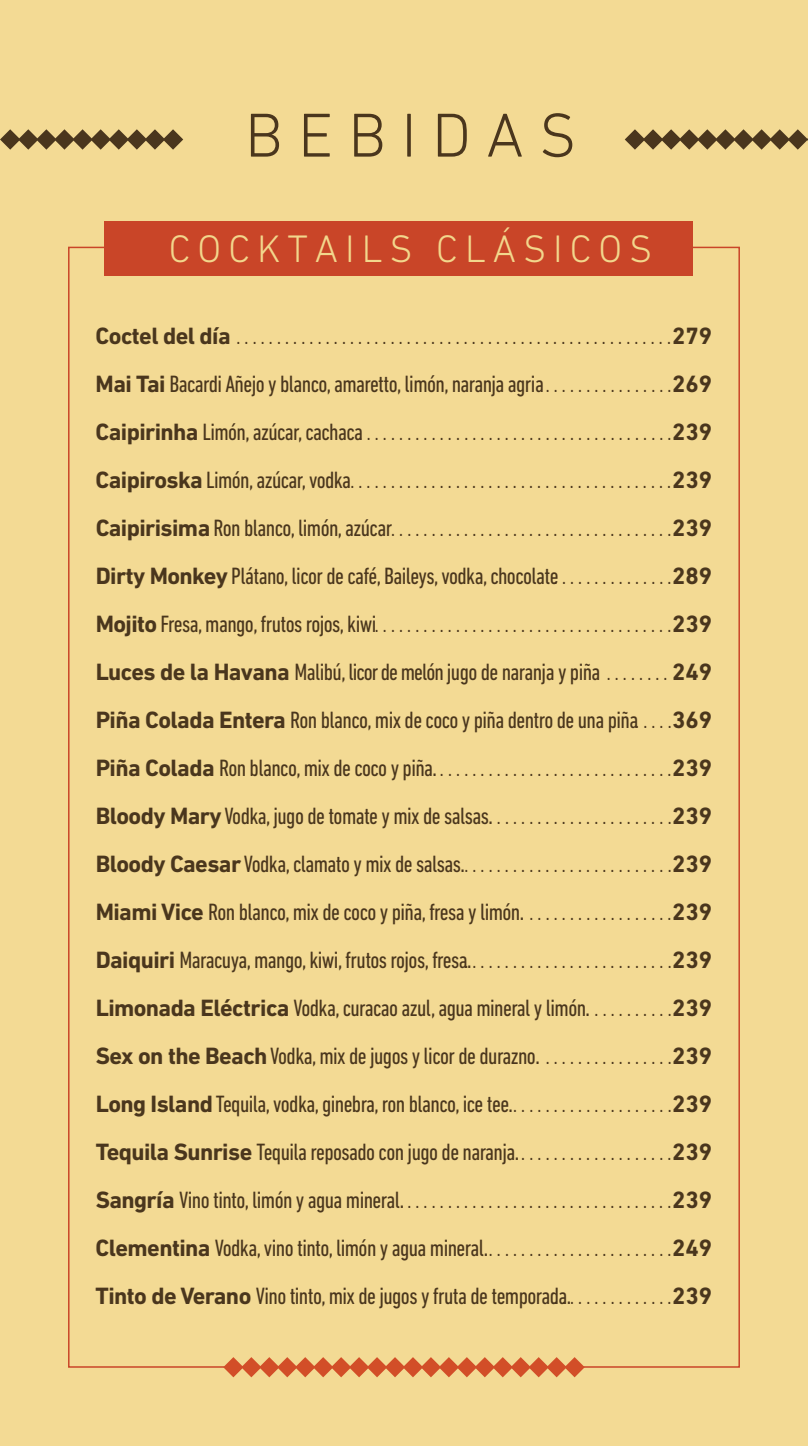
<style>
.page{position:relative;width:808px;height:1446px;background:#f3da94}
.page>*{position:absolute;margin:0;border:0;box-sizing:border-box;transform-origin:0 0}
.t1{font:300 63px "DIN Next LT Pro";letter-spacing:.24em;color:#4a361d}
.t2{font:300 39px "DIN Next LT Pro";letter-spacing:.18em;color:#f2d78c}
.t3{font:300 24px/48px "DIN Next LT Pro";color:#4a361d;text-align:right}
.t4{font:condensed 24px "DIN Next LT Pro";letter-spacing:-.025em;color:#4a361d}
.s1{font-weight:700}
.s2{font-weight:400;font-stretch:condensed}
.s3{font-weight:700;font-stretch:normal}
</style>
<div class="page">
<svg style="left:0;top:129px;width:183px;height:21px"></svg>
<svg style="left:625px;top:129px;width:183px;height:21px"></svg>
<div style="left:105px;top:221px;width:588px;height:55px;background:#c94528"></div>
<svg style="left:223px;top:1357px;width:362px;height:20px"></svg>
<h1 class="t1" style="left:245px;top:99px;width:333px">BEBIDAS</h1>
<h2 class="t2" style="left:169px;top:227px;width:485px">COCKTAILS CLÁSICOS</h2>
<p class="t3" style="left:96px;top:311px;width:618px"><span class="s1">Coctel del día</span>......................................................<span class="s1">279<br>Mai Tai</span> <span class="s2">Bacardi Añejo y blanco, amaretto, limón, naranja agria</span>. . . . . . .. .. .. .. . .<span class="s1">269 </span>.......................................<span class="s1">239<br>Caipiroska</span> <span class="s2">Limón, azúcar,vodka</span>........................................<span class="s1">239<br>Caipirisima</span> <span class="s2">Ron blanco, limón, azúcar</span>...................................<span class="s1">239 </span>...............<span class="s1">289<br>Mojito</span> <span class="s2">Fresa, mango, frutos rojos, kiwi</span>.....................................<span class="s1">239<br>Luces de la Havana</span> <span class="s2">Malibú, licor de melón jugo de naranja y piña</span> ........ <span class="s1">249 </span>.....<span class="s1">369<br>Piña Colada</span> <span class="s2">Ron blanco, mix de coco y piña.</span>.............................<span class="s1">239<br>Bloody Mary</span><span class="s2">Vodka, jugo de tomate y mix de salsas.</span> . . . . . . .. .. .. .. .. .. . . . .<span class="s1">239<br>Bloody Caesar</span> <span class="s2">Vodka, clamato y mix de salsas.</span>. . . . . . . . .. .. .. .. .. .. .. . . . .<span class="s1">239<br>Miami Vice</span> <span class="s2">Ron blanco, mix de coco y piña, fresa y limón.</span> . . . . . . .. .. .. .. .. . .<span class="s1">239 </span>..........................<span class="s1">239<br>Limonada Eléctrica</span> <span class="s2">Vodka, curacao azul, agua mineral y limón.</span> . . . . . . . . . .<span class="s1">239<br>Sex on the Beach</span><span class="s2">Vodka, mix de jugos y licor de durazno.</span> . . . . . . . . .. .. . . . .<span class="s1">239<br>Long Island</span><span class="s2">Tequila,vodka, ginebra,ron blanco, ice tee.</span>. . . . . . . . . . . . . . . . . . . .<span class="s1">239<br>Tequila Sunrise</span> <span class="s2">Tequila reposado con jugo de naranja.</span>. . . . . . . . .. .. .. .. .. .<span class="s1">239<br>Sangría</span> <span class="s2">Vino tinto, limón y agua mineral.</span>.................................<span class="s1">239<br>Clementina</span> <span class="s2">Vodka, vino tinto, limón y agua mineral.</span>. . . . . . .. .. .. .. .. .. .. .. .<span class="s1">249 </span>.. ............<span class="s1">239</span></p>
<p class="t4" style="left:96px;top:418px;width:269px"><span class="s3">Caipirinha</span> Limón, azúcar, cachaca</p>
<p class="t4" style="left:96px;top:562px;width:464px"><span class="s3">Dirty Monkey</span> Plátano, licor de café, Baileys,vodka, chocolate</p>
<p class="t4" style="left:96px;top:706px;width:544px"><span class="s3">Piña Colada Entera</span> Ron blanco, mix de coco y piña dentro de una piña</p>
<p class="t4" style="left:96px;top:946px;width:377px"><span class="s3">Daiquiri</span> Maracuya, mango,kiwi, frutos rojos, fresa.</p>
<p class="t4" style="left:96px;top:1282px;width:477px"><span class="s3">Tinto de Verano</span> Vino tinto, mix de jugos y fruta de temporada.</p>
</div>
